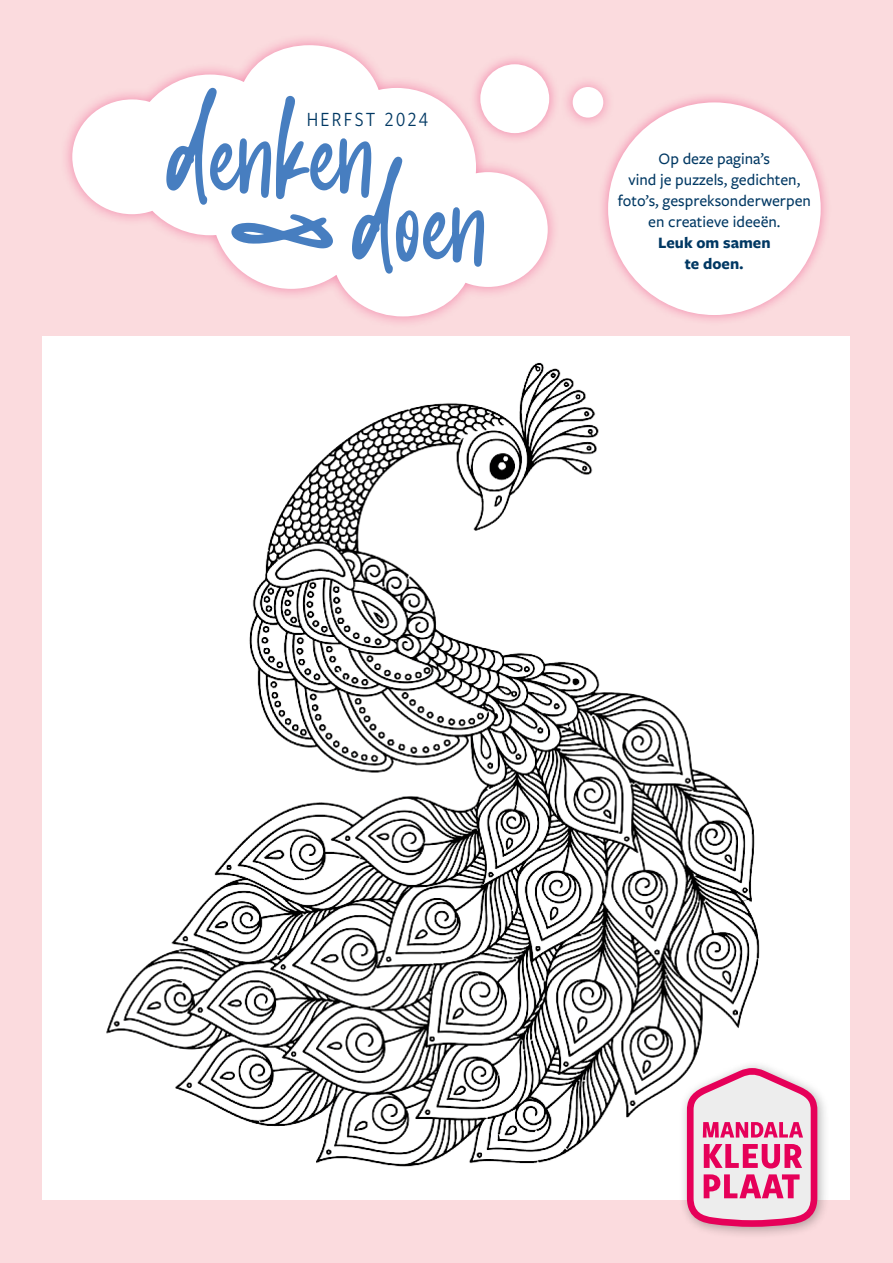
<style>
.page{position:relative;width:893px;height:1263px;background:#fbdbde}
.page>*{position:absolute;margin:0;border:0;box-sizing:border-box;transform-origin:0 0}
.t1{font:21px "Freight Sans Cnd Pro";letter-spacing:.11em;color:#003863}
.t2{font:500 16.5px/21px "Freight Sans Pro";color:#003863;text-align:center}
.t3{font:700 16.5px/21px "Freight Sans Pro";color:#003863;text-align:center}
</style>
<div class="page">
<img style="left:49px;top:336px;width:795px;height:863px">
<svg style="left:72px;top:45px;width:476px;height:271px"></svg>
<div style="left:470px;top:54px;width:90px;height:90px;background:#e60059;opacity:.4"></div>
<div style="left:480px;top:64px;width:69px;height:69px;background:#fff;border-radius:50%"></div>
<svg style="left:166px;top:88px;width:318px;height:186px"></svg>
<div style="left:560px;top:75px;width:56px;height:55px;background:#e60059;opacity:.4"></div>
<div style="left:573px;top:87px;width:30px;height:31px;background:#fff;border-radius:50%"></div>
<div style="left:678px;top:1060px;width:152px;height:180px;background:#000;opacity:.3"></div>
<svg style="left:687px;top:1068px;width:130px;height:159px"></svg>
<div style="left:597px;top:91px;width:235px;height:235px;background:#e60059;opacity:.4"></div>
<div style="left:608px;top:102px;width:213px;height:213px;background:#fff;border-radius:50%"></div>
<p class="t1" style="left:307px;top:105px;width:123px">HERFST 2024</p>
<p class="t2" style="left:618px;top:148px;width:195px">Op deze pagina’s<br>vind je puzzels, gedichten, foto’s, gespreksonderwerpen en creatieve ideeën.</p>
<p class="t3" style="left:658px;top:232px;width:114px">Leuk om samen te doen.</p>
</div>
